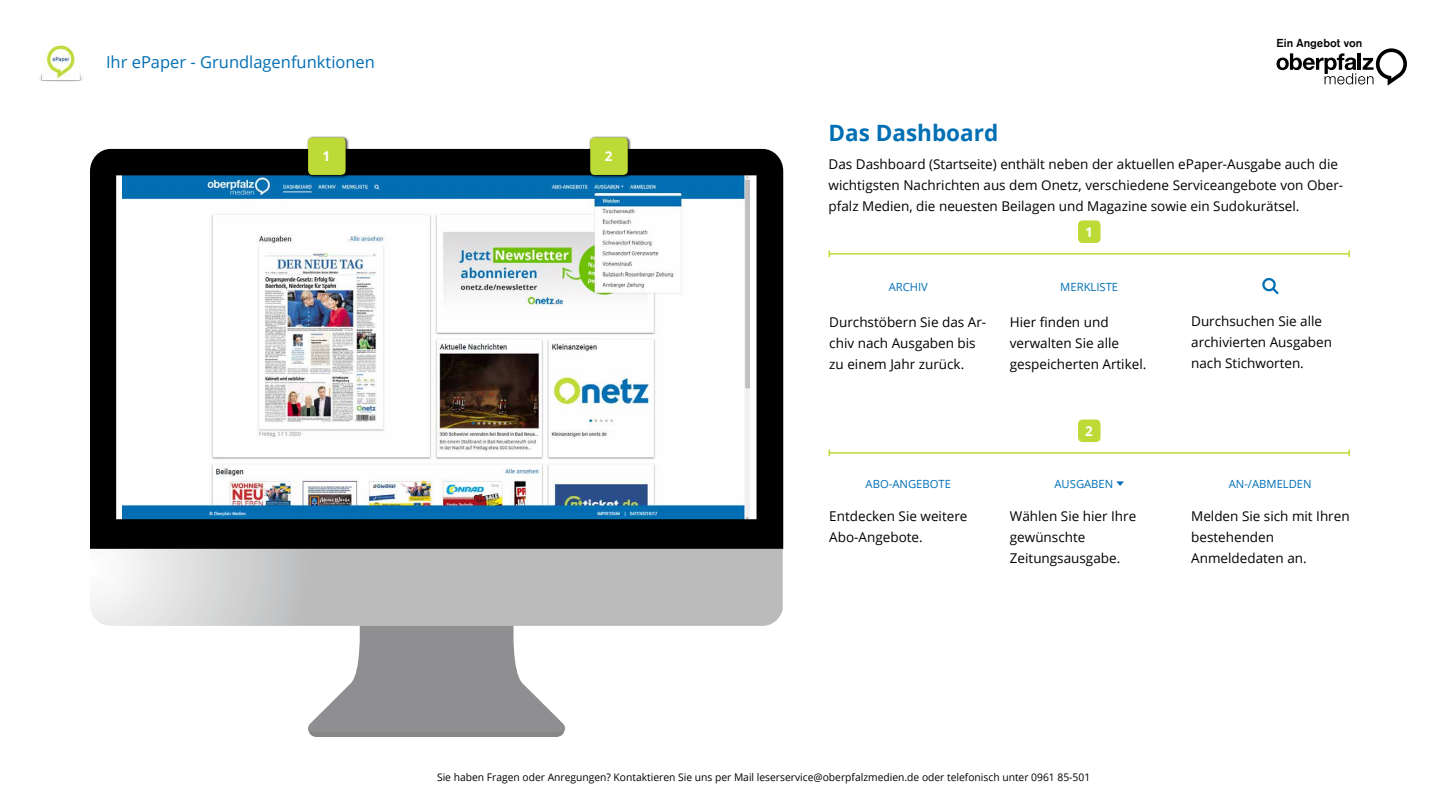
<style>
.page{position:relative;width:1440px;height:810px;background:#fff}
.page>*{position:absolute;margin:0;border:0;box-sizing:border-box;transform-origin:0 0}
.t1{font:700 22.5px "Open Sans";color:#016fb4}
.t2{font:16.5px "Open Sans";color:#016fb4}
.t3{font:13.5px/21px "Open Sans";color:#000}
.t4{font:700 13.5px "Open Sans";color:#fff}
.t5{font:600 12.15px "Ancona";color:#000}
.t6{font:11.25px "Open Sans";color:#016fb4}
.t7{font:10.5px "Open Sans";color:#000}
</style>
<div class="page">
<svg style="left:1277px;top:48px;width:130px;height:38px"></svg>
<img style="left:39px;top:42px;width:44px;height:40px">
<div style="left:1078px;top:220px;width:23px;height:23px;background:#bdda37;border-radius:4px"></div>
<div style="left:1078px;top:420px;width:23px;height:22px;background:#bdda37;border-radius:4px"></div>
<hr style="left:829px;top:253px;width:520px;height:2px;background:#bdda37">
<svg style="left:1348px;top:250px;width:2px;height:7px"></svg>
<svg style="left:1116px;top:481px;width:8px;height:5px"></svg>
<div style="left:1262px;top:278px;width:14px;height:13px;border:2px solid #016fb4;border-radius:50%"></div>
<svg style="left:1270px;top:285px;width:9px;height:10px"></svg>
<hr style="left:829px;top:452px;width:520px;height:2px;background:#bdda37">
<svg style="left:1348px;top:450px;width:2px;height:6px"></svg>
<svg style="left:308px;top:626px;width:258px;height:111px"></svg>
<svg style="left:90px;top:549px;width:693px;height:77px;background:#c5c5c6"></svg>
<svg style="left:266px;top:149px;width:517px;height:400px"></svg>
<svg style="left:90px;top:149px;width:176px;height:400px"></svg>
<div style="left:307px;top:136px;width:42px;height:43px;background:#000;opacity:.8"></div>
<div style="left:308px;top:137px;width:38px;height:38px;background:#bdda37;border-radius:4px"></div>
<div style="left:589px;top:136px;width:42px;height:43px;background:#000;opacity:.8"></div>
<div style="left:590px;top:137px;width:38px;height:38px;background:#bdda37;border-radius:4px"></div>
<p class="t2" style="left:106px;top:51px;width:271px">Ihr ePaper - Grundlagenfunktionen</p>
<p class="t4" style="left:323px;top:147px;width:9px">1</p>
<p class="t4" style="left:605px;top:147px;width:9px">2</p>
<p class="t5" style="left:1277px;top:36px;width:87px">Ein Angebot von</p>
<h1 class="t1" style="left:829px;top:117px;width:171px">Das Dashboard</h1>
<p class="t3" style="left:829px;top:154px;width:516px">Das Dashboard (Startseite) enthält neben der aktuellen ePaper-Ausgabe auch die wichtigsten Nachrichten aus dem Onetz, verschiedene Serviceangebote von Ober&shy;pfalz Medien, die neuesten Beilagen und Magazine sowie ein Sudokurätsel.</p>
<p class="t4" style="left:1085px;top:222px;width:9px">1</p>
<p class="t6" style="left:889px;top:279px;width:41px">ARCHIV</p>
<p class="t6" style="left:1060px;top:279px;width:59px">MERKLISTE</p>
<p class="t3" style="left:829px;top:311px;width:158px">Durchstöbern Sie das Ar&shy;chiv nach Ausgaben bis zu einem Jahr zurück.</p>
<p class="t3" style="left:1010px;top:311px;width:138px">Hier finden und verwalten Sie alle gespeicherten Artikel.</p>
<p class="t3" style="left:1191px;top:310px;width:142px">Durchsuchen Sie alle archivierten Ausgaben nach Stichworten.</p>
<p class="t4" style="left:1085px;top:422px;width:9px">2</p>
<p class="t6" style="left:866px;top:476px;width:87px">ABO-ANGEBOTE</p>
<p class="t6" style="left:1229px;top:476px;width:84px">AN-/ABMELDEN</p>
<p class="t6" style="left:1055px;top:476px;width:60px">AUSGABEN</p>
<p class="t3" style="left:829px;top:505px;width:140px">Entdecken Sie weitere<br>Abo-Angebote.</p>
<p class="t3" style="left:1010px;top:505px;width:128px">Wählen Sie hier Ihre gewünschte<br>Zeitungsausgabe.</p>
<p class="t3" style="left:1191px;top:505px;width:160px">Melden Sie sich mit Ihren bestehenden<br>Anmeldedaten an.</p>
<p class="t7" style="left:437px;top:770px;width:655px">Sie haben Fragen oder Anregungen? Kontaktieren Sie uns per Mail leserservice@oberpfalzmedien.de oder telefonisch unter 0961 85-501</p>
</div>
